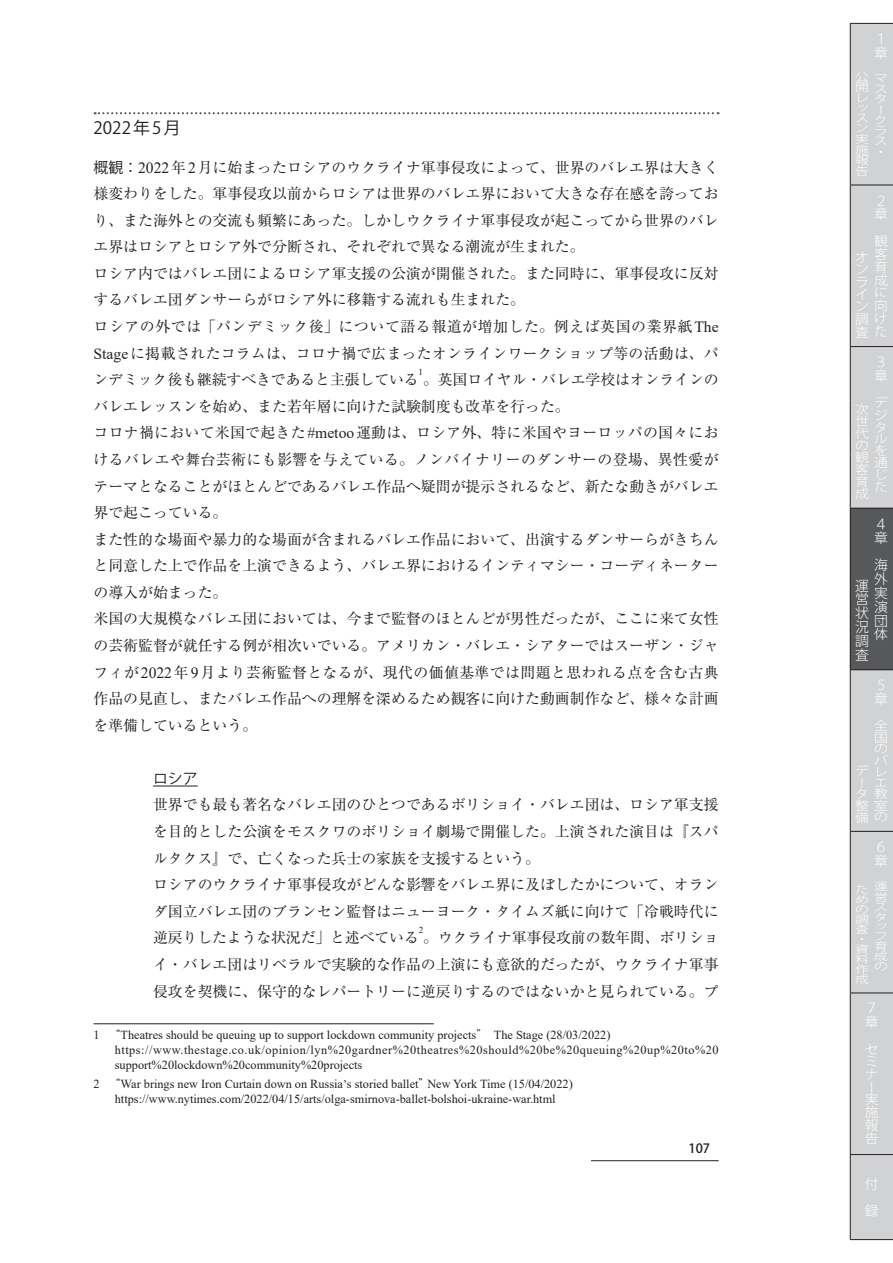
<style>
.page{position:relative;width:893px;height:1263px;background:#fff}
.page>*{position:absolute;margin:0;border:0;box-sizing:border-box;transform-origin:0 0}
.t1{font:16.95px "Koz Go Pro";letter-spacing:.065em;color:#231f20}
.t2{font:14.85px/26.5px "Ryumin Pro";color:#231f20}
.t3{font:14.85px "Koz Go Pro";color:#231f20}
.t4{font:300 13.8px/13.8px "Koz Go Pro";color:#fff}
.t5{font:300 13.2px/12.9px "Koz Go Pro";color:#fff;text-align:right;scale:1.05 1}
.t6{font:500 12.75px "Koz Go Pro";color:#231f20}
.t7{font:300 12.45px/12px "Koz Go Pro";color:#fff;text-align:justify;scale:1.11 1}
.t8{font:12.3px/14.9px "Times New Roman";color:#231f20}
.t9{font:300 12px/11.4px "Koz Go Pro";color:#fff;text-align:right;scale:1.15 1}
.t10{font:300 11.1px/10.5px "Koz Go Pro";color:#fff;text-align:justify;scale:1.25 1}
.t11{font:300 10.5px/10.1px "Koz Go Pro";color:#fff;scale:1.32 1}
.t12{font:9.15px "Times New Roman";color:#231f20}
.s1{font-family:"Koz Go Pro"}
.s2{font-family:"Times New Roman";font-size:15.6px}
.s3{font-family:"Ryumin Pro";font-size:11.7px}
.s4{font-size:11.7px}
</style>
<div class="page">
<hr style="left:591px;top:1160px;width:128px;height:1px;background:#231f20">
<svg style="left:95px;top:112px;width:624px;height:2px"></svg>
<hr style="left:153px;top:786px;width:45px;height:1px;background:#231f20">
<hr style="left:94px;top:1023px;width:340px;height:1px;background:#231f20">
<div style="left:851px;top:24px;width:42px;height:1215px;background:#d1d2d4"></div>
<div style="left:850px;top:508px;width:43px;height:162px;background:#57585a"></div>
<hr style="left:850px;top:508px;width:43px;height:1px;background:#231f20">
<hr style="left:850px;top:669px;width:43px;height:1px;background:#231f20">
<hr style="left:850px;top:831px;width:43px;height:1px;background:#231f20">
<hr style="left:850px;top:993px;width:43px;height:1px;background:#231f20">
<hr style="left:850px;top:1154px;width:43px;height:1px;background:#231f20">
<hr style="left:850px;top:185px;width:43px;height:1px;background:#231f20">
<hr style="left:850px;top:346px;width:43px;height:1px;background:#231f20">
<hr style="left:850px;top:24px;width:1px;height:161px;background:#231f20">
<hr style="left:850px;top:185px;width:1px;height:161px;background:#231f20">
<hr style="left:850px;top:508px;width:1px;height:161px;background:#231f20">
<hr style="left:850px;top:670px;width:1px;height:161px;background:#231f20">
<hr style="left:850px;top:831px;width:1px;height:162px;background:#231f20">
<hr style="left:850px;top:993px;width:1px;height:161px;background:#231f20">
<hr style="left:850px;top:1155px;width:1px;height:84px;background:#231f20">
<hr style="left:850px;top:23px;width:43px;height:1px;background:#231f20">
<hr style="left:850px;top:1239px;width:43px;height:1px;background:#231f20">
<hr style="left:850px;top:347px;width:1px;height:53px;background:#231f20">
<hr style="left:850px;top:400px;width:1px;height:54px;background:#231f20">
<hr style="left:850px;top:454px;width:1px;height:54px;background:#231f20">
<p class="t1" style="left:94px;top:116px;width:89px">2022年5月</p>
<p class="t2" style="left:94px;top:153px;width:627px"><span class="s1">概観：</span><span class="s2">2022</span>年<span class="s2">2</span>月に始まったロシアのウクライナ軍事侵攻によって、世界のバレエ界は大きく様変わりをした。軍事侵攻以前からロシアは世界のバレエ界において大きな存在感を誇っており、また海外との交流も頻繁にあった。しかしウクライナ軍事侵攻が起こってから世界のバレエ界はロシアとロシア外で分断され、それぞれで異なる潮流が生まれた。<br>ロシア内ではバレエ団によるロシア軍支援の公演が開催された。また同時に、軍事侵攻に反対するバレエ団ダンサーらがロシア外に移籍する流れも生まれた。<br>ロシアの外では「パンデミック後」について語る報道が増加した。例えば英国の業界紙<span class="s2">The Stage</span>に掲載されたコラムは、コロナ禍で広まったオンラインワークショップ等の活動は、パンデミック後も継続すべきであると主張している。英国ロイヤル・バレエ学校はオンラインの</p>
<p class="t12" style="left:419px;top:365px;width:6px">1</p>
<p class="t2" style="left:94px;top:392px;width:627px">バレエレッスンを始め、また若年層に向けた試験制度も改革を行った。<br>コロナ禍において米国で起きた<span class="s2">#metoo</span>運動は、ロシア外、特に米国やヨーロッパの国々におけるバレエや舞台芸術にも影響を与えている。ノンバイナリーのダンサーの登場、異性愛がテーマとなることがほとんどであるバレエ作品へ疑問が提示されるなど、新たな動きがバレエ界で起こっている。<br>また性的な場面や暴力的な場面が含まれるバレエ作品において、出演するダンサーらがきちんと同意した上で作品を上演できるよう、バレエ界におけるインティマシー・コーディネーターの導入が始まった。<br>米国の大規模なバレエ団においては、今まで監督のほとんどが男性だったが、ここに来て女性の芸術監督が就任する例が相次いでいる。アメリカン・バレエ・シアターではスーザン・ジャフィが<span class="s2">2022</span>年<span class="s2">9</span>月より芸術監督となるが、現代の価値基準では問題と思われる点を含む古典作品の見直し、またバレエ作品への理解を深めるため観客に向けた動画制作など、様々な計画を準備しているという。</p>
<p class="t3" style="left:153px;top:769px;width:46px">ロシア</p>
<p class="t2" style="left:153px;top:791px;width:567px">世界でも最も著名なバレエ団のひとつであるボリショイ・バレエ団は、ロシア軍支援を目的とした公演をモスクワのボリショイ劇場で開催した。上演された演目は『スパルタクス』で、亡くなった兵士の家族を支援するという。<br>ロシアのウクライナ軍事侵攻がどんな影響をバレエ界に及ぼしたかについて、オランダ国立バレエ団のブランセン監督はニューヨーク・タイムズ紙に向けて「冷戦時代に逆戻りしたような状況だ」と述べている。ウクライナ軍事侵攻前の数年間、ボリショ</p>
<p class="t12" style="left:419px;top:923px;width:6px">2</p>
<p class="t2" style="left:153px;top:950px;width:567px">イ・バレエ団はリベラルで実験的な作品の上演にも意欲的だったが、ウクライナ軍事侵攻を契機に、保守的なレパートリーに逆戻りするのではないかと見られている。プ</p>
<p class="t8" style="left:115px;top:1027px;width:605px;text-indent:-21px">1 <span class="s3">“</span>Theatres should be queuing up to support lockdown community projects<span class="s3">”　</span>The Stage (28/03/2022) https://www.thestage.co.uk/opinion/lyn%20gardner%20theatres%20should%20be%20queuing%20up%20to%20 support%20lockdown%20community%20projects</p>
<p class="t8" style="left:94px;top:1076px;width:481px;text-align:center">2 <span class="s3">“</span>War brings new Iron Curtain down on Russia<span class="s4">’</span>s storied ballet<span class="s3">”</span>New York Time (15/04/2022) https://www.nytimes.com/2022/04/15/arts/olga-smirnova-ballet-bolshoi-ukraine-war.html</p>
<p class="t6" style="left:689px;top:1140px;width:23px">107</p>
<p class="t4" style="left:874px;top:32px;width:15px">１章</p>
<p class="t10" style="left:855px;top:71px;width:12px">公開レッスン実施報告</p>
<p class="t10" style="left:874px;top:73px;width:12px;text-align:left">マスタークラス・</p>
<p class="t4" style="left:874px;top:194px;width:15px">２章</p>
<p class="t5" style="left:855px;top:235px;width:33px">観<br>客<br>育<br>成<br>に<br>向<br>け<br>査た</p>
<p class="t5" style="left:855px;top:251px;width:14px;line-height:12.5px;text-align:justify">オンライン調</p>
<p class="t4" style="left:874px;top:355px;width:15px">３章</p>
<p class="t7" style="left:855px;top:403px;width:14px">次世代の観客育成</p>
<p class="t7" style="left:874px;top:397px;width:14px;text-align:left">デジタルを通じた</p>
<p class="t4" style="left:874px;top:517px;width:15px">４章</p>
<p class="t4" style="left:874px;top:558px;width:15px;text-align:justify">海外実演団体</p>
<p class="t4" style="left:855px;top:579px;width:15px;text-align:justify">運営状況調査</p>
<p class="t4" style="left:874px;top:678px;width:15px">５章</p>
<p class="t9" style="left:855px;top:720px;width:30px">全<br>国<br>の<br>バ<br>デレエ<br>教<br>室<br>の</p>
<p class="t9" style="left:855px;top:777px;width:13px;text-align:left">ータ整備</p>
<p class="t4" style="left:874px;top:840px;width:15px">６章</p>
<p class="t11" style="left:855px;top:884px;width:12px">ための調査・資料作成</p>
<p class="t11" style="left:874px;top:882px;width:12px">運営スタッフ育成の</p>
<p class="t4" style="left:865px;top:1001px;width:15px">７章</p>
<p class="t5" style="left:865px;top:1043px;width:14px;text-align:left">セミナー実施報告</p>
<p class="t4" style="left:865px;top:1170px;width:15px;line-height:27.6px">付録</p>
</div>
